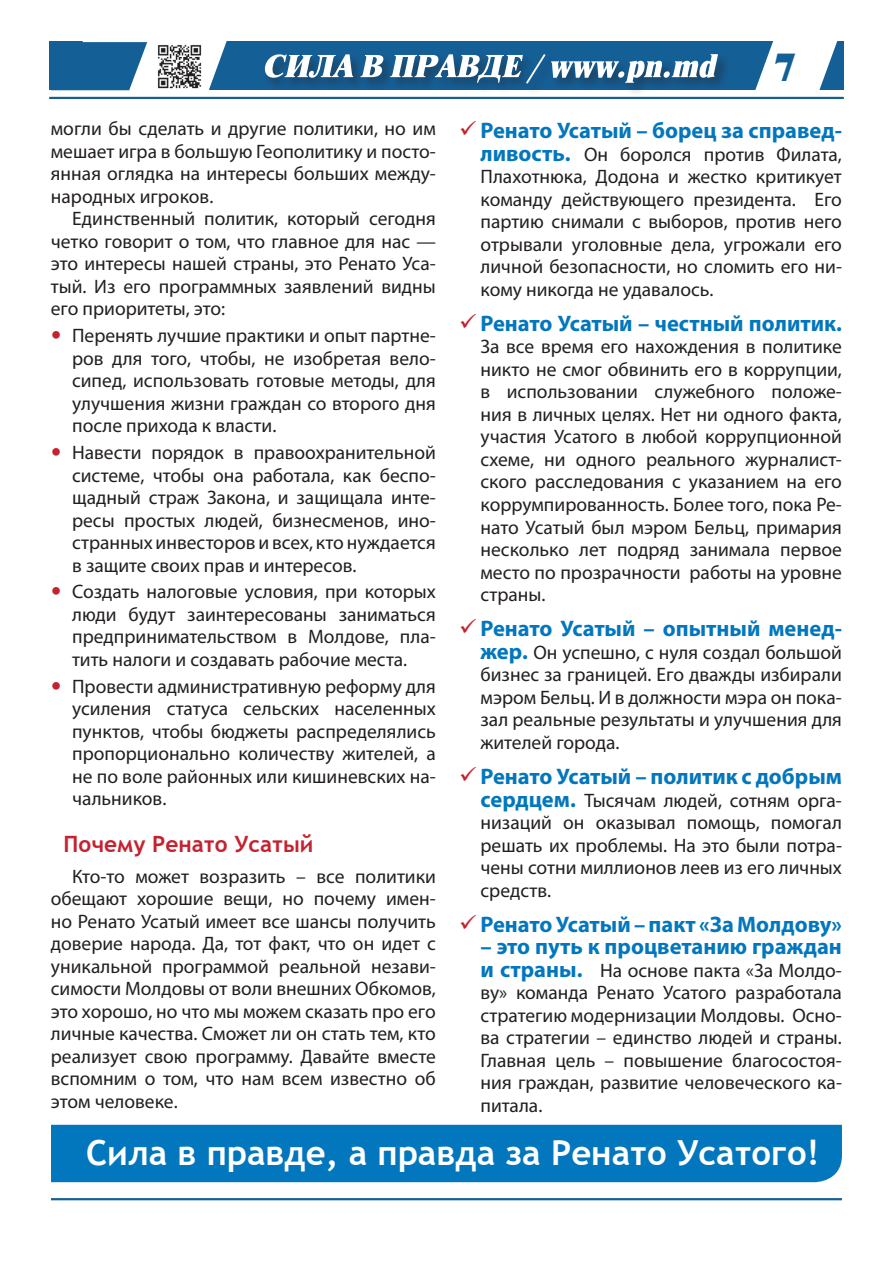
<style>
.page{position:relative;width:893px;height:1263px;background:#fff}
.page>*{position:absolute;margin:0;border:0;box-sizing:border-box;transform-origin:0 0}
.t1{font:39.15px "Newton X";color:#155f97}
.t2{font:700 34.5px "Trebuchet MS";color:#fff}
.t3{font:700 22.5px "Myriad Pro";color:#0277bd}
.t4{font:700 22.5px "Trebuchet MS";color:#c52230}
.t5{font:19.5px/22.5px "Myriad Pro";color:#231f20;text-align:justify}
.s1{color:#c52230}
.s2{font-weight:700;font-size:22.5px;color:#0277bd}
</style>
<div class="page">
<hr style="left:51px;top:1198px;width:791px;height:2px;background:#155f97">
<div style="left:49px;top:42px;width:795px;height:48px;background:#155f97"></div>
<svg style="left:755px;top:41px;width:83px;height:49px"></svg>
<hr style="left:49px;top:97px;width:795px;height:2px;background:#155f97">
<div style="left:263px;top:52px;width:468px;height:45px;background:#231f20;opacity:.45"></div>
<svg style="left:264px;top:54px;width:454px;height:30px"></svg>
<div style="left:51px;top:1125px;width:791px;height:57px;background:#0277bd"></div>
<svg style="left:51px;top:41px;width:177px;height:50px"></svg>
<h1 class="t1" style="left:774px;top:44px;width:23px">7</h1>
<p class="t3" style="left:459px;top:116px;width:384px"><span class="s1">✓</span> Ренато Усатый – борец за справед-</p>
<p class="t5" style="left:480px;top:143px;width:363px"><span class="s2">ливость.</span> Он боролся против Филата, Плахотнюка, Додона и жестко критикует команду действующего президента. Его партию снимали с выборов, против него отрывали уголовные дела, угрожали его личной безопасности, но сломить его ни&shy;кому никогда не удавалось.</p>
<p class="t3" style="left:459px;top:309px;width:384px"><span class="s1">✓</span> Ренато Усатый – честный политик.</p>
<p class="t5" style="left:480px;top:335px;width:363px">За все время его нахождения в политике никто не смог обвинить его в коррупции, в использовании служебного положе&shy;ния в личных целях. Нет ни одного факта, участия Усатого в любой коррупционной схеме, ни одного реального журналист&shy;ского расследования с указанием на его коррумпированность. Более того, пока Ре&shy;нато Усатый был мэром Бельц, примария несколько лет подряд занимала первое место по прозрачности работы на уровне страны.</p>
<p class="t3" style="left:459px;top:614px;width:384px"><span class="s1">✓</span> Ренато Усатый – опытный менед-</p>
<p class="t5" style="left:480px;top:641px;width:363px"><span class="s2">жер.</span> Он успешно, с нуля создал большой бизнес за границей. Его дважды избирали мэром Бельц. И в должности мэра он пока&shy;зал реальные результаты и улучшения для жителей города.</p>
<p class="t3" style="left:459px;top:762px;width:384px"><span class="s1">✓</span> Ренато Усатый – политик с добрым</p>
<p class="t5" style="left:480px;top:788px;width:363px"><span class="s2">сердцем.</span> Тысячам людей, сотням орга&shy;низаций он оказывал помощь, помогал решать их проблемы. На это были потра&shy;чены сотни миллионов леев из его личных средств.</p>
<p class="t3" style="left:459px;top:909px;width:384px"><span class="s1">✓</span> Ренато Усатый – пакт «За Молдову»</p>
<p class="t3" style="left:480px;top:932px;width:363px">– это путь к процветанию граждан</p>
<p class="t5" style="left:480px;top:959px;width:363px"><span class="s2">и страны.</span> На основе пакта «За Молдо&shy;ву» команда Ренато Усатого разработала стратегию модернизации Молдовы. Осно&shy;ва стратегии – единство людей и страны.<br>Главная цель – повышение благосостоя&shy;ния граждан, развитие человеческого ка&shy;питала.</p>
<h2 class="t2" style="left:86px;top:1131px;width:735px">Сила в правде, а правда за Ренато Усатого!</h2>
<p class="t5" style="left:51px;top:117px;width:386px">могли бы сделать и другие политики, но им мешает игра в большую Геополитику и посто&shy;янная оглядка на интересы больших между&shy;народных игроков.</p>
<p class="t5" style="left:51px;top:207px;width:387px;text-indent:21px">Единственный политик, который сегодня четко говорит о том, что главное для нас — это интересы нашей страны, это Ренато Уса&shy;тый. Из его программных заявлений видны его приоритеты, это:</p>
<p class="t5" style="left:72px;top:324px;width:365px">Перенять лучшие практики и опыт партне&shy;ров для того, чтобы, не изобретая вело&shy;сипед, использовать готовые методы, для улучшения жизни граждан со второго дня после прихода к власти.</p>
<p class="t5" style="left:72px;top:441px;width:365px">Навести порядок в правоохранительной системе, чтобы она работала, как беспо&shy;щадный страж Закона, и защищала инте&shy;ресы простых людей, бизнесменов, ино&shy;странных инвесторов и всех, кто нуждается в защите своих прав и интересов.</p>
<p class="t5" style="left:72px;top:580px;width:365px">Создать налоговые условия, при которых люди будут заинтересованы заниматься предпринимательством в Молдове, пла&shy;тить налоги и создавать рабочие места.</p>
<p class="t5" style="left:72px;top:674px;width:365px">Провести административную реформу для усиления статуса сельских населенных пунктов, чтобы бюджеты распределялись пропорционально количеству жителей, а не по воле районных или кишиневских на&shy;чальников.</p>
<p class="t4" style="left:64px;top:830px;width:251px">Почему Ренато Усатый</p>
<p class="t5" style="left:51px;top:865px;width:387px;text-indent:21px">Кто-то может возразить – все политики обещают хорошие вещи, но почему имен&shy;но Ренато Усатый имеет все шансы получить доверие народа. Да, тот факт, что он идет с уникальной программой реальной незави&shy;симости Молдовы от воли внешних Обкомов, это хорошо, но что мы можем сказать про его личные качества. Сможет ли он стать тем, кто реализует свою программу. Давайте вместе вспомним о том, что нам всем известно об этом человеке.</p>
</div>
